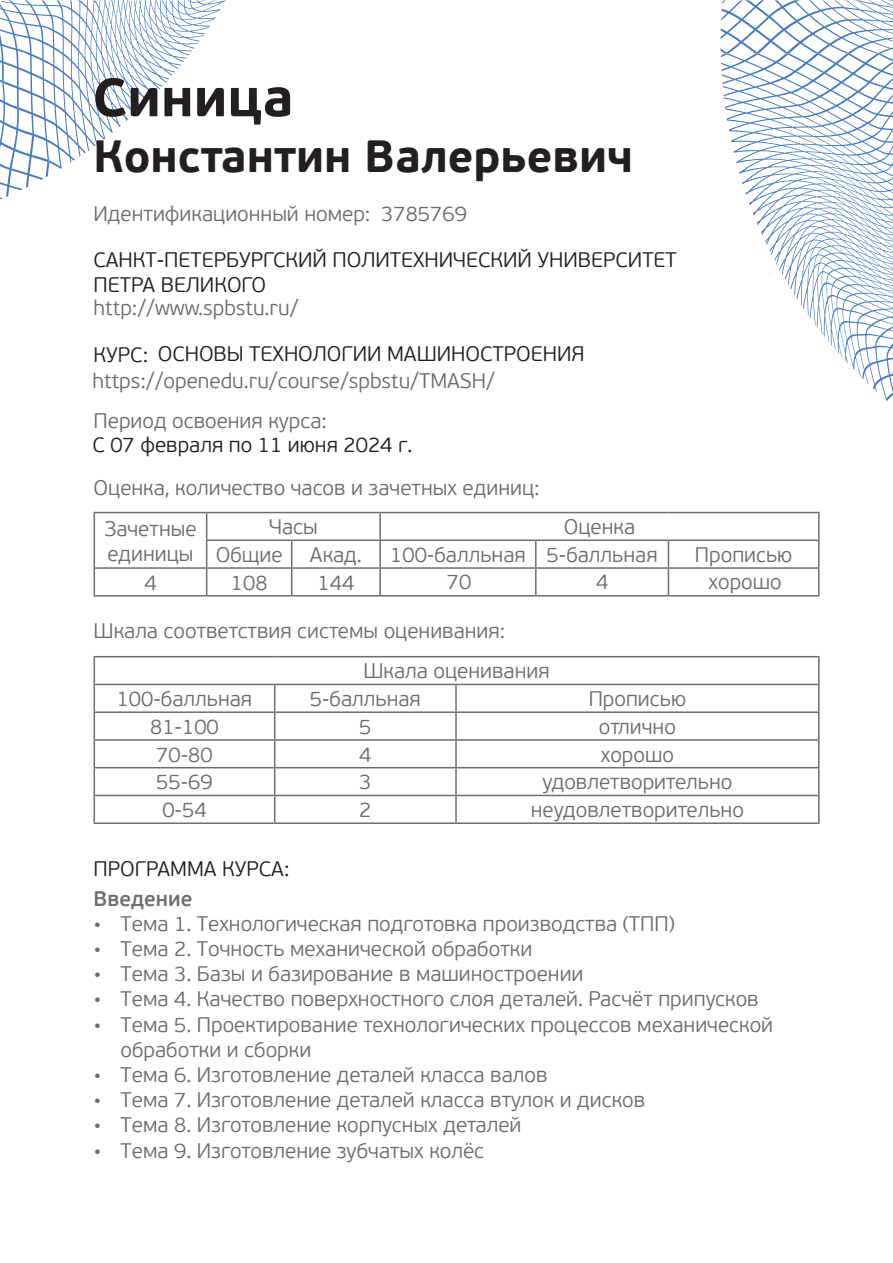
<style>
.page{position:relative;width:893px;height:1263px;background:#fff}
.page>*{position:absolute;margin:0;border:0;box-sizing:border-box;transform-origin:0 0}
.t1{font:700 54px "PF Beau Sans Pro";color:#231f20}
.t2{font:700 45px "PF Beau Sans Pro";color:#231f20}
.t3{font:300 21px/25.2px "PF Beau Sans Pro";color:#6c6d70}
.t4{font:300 21px/25.3px "PF Beau Sans Pro";color:#231f20}
.t5{font:600 21px "PF Beau Sans Pro";color:#6c6d70}
</style>
<div class="page">
<svg style="left:720px;top:0;width:173px;height:54px"></svg>
<svg style="left:720px;top:54px;width:173px;height:348px"></svg>
<svg style="left:0;top:0;width:226px;height:199px"></svg>
<hr style="left:94px;top:512px;width:113px;height:1px;background:#6c6d70">
<hr style="left:207px;top:512px;width:85px;height:1px;background:#6c6d70">
<hr style="left:292px;top:512px;width:88px;height:1px;background:#6c6d70">
<hr style="left:380px;top:512px;width:156px;height:1px;background:#6c6d70">
<hr style="left:379px;top:513px;width:2px;height:26px;background:#6c6d70">
<hr style="left:536px;top:512px;width:132px;height:1px;background:#6c6d70">
<hr style="left:668px;top:512px;width:151px;height:1px;background:#6c6d70">
<hr style="left:206px;top:539px;width:86px;height:2px;background:#6c6d70">
<hr style="left:292px;top:539px;width:88px;height:2px;background:#6c6d70">
<hr style="left:380px;top:539px;width:156px;height:2px;background:#6c6d70">
<hr style="left:379px;top:541px;width:2px;height:26px;background:#6c6d70">
<hr style="left:536px;top:539px;width:132px;height:2px;background:#6c6d70">
<hr style="left:668px;top:539px;width:151px;height:2px;background:#6c6d70">
<hr style="left:94px;top:567px;width:113px;height:2px;background:#6c6d70">
<svg style="left:94px;top:513px;width:1px;height:82px"></svg>
<hr style="left:207px;top:567px;width:85px;height:2px;background:#6c6d70">
<svg style="left:206px;top:513px;width:1px;height:82px"></svg>
<hr style="left:292px;top:567px;width:88px;height:2px;background:#6c6d70">
<svg style="left:291px;top:541px;width:1px;height:54px"></svg>
<hr style="left:380px;top:567px;width:156px;height:2px;background:#6c6d70">
<hr style="left:379px;top:569px;width:2px;height:26px;background:#6c6d70">
<hr style="left:536px;top:567px;width:132px;height:2px;background:#6c6d70">
<svg style="left:535px;top:541px;width:1px;height:54px"></svg>
<hr style="left:668px;top:567px;width:151px;height:2px;background:#6c6d70">
<svg style="left:668px;top:541px;width:1px;height:54px"></svg>
<svg style="left:818px;top:513px;width:1px;height:82px"></svg>
<hr style="left:94px;top:595px;width:113px;height:1px;background:#6c6d70">
<hr style="left:207px;top:595px;width:85px;height:1px;background:#6c6d70">
<hr style="left:292px;top:595px;width:88px;height:1px;background:#6c6d70">
<hr style="left:380px;top:595px;width:156px;height:1px;background:#6c6d70">
<hr style="left:536px;top:595px;width:132px;height:1px;background:#6c6d70">
<hr style="left:668px;top:595px;width:151px;height:1px;background:#6c6d70">
<hr style="left:94px;top:656px;width:181px;height:1px;background:#6c6d70">
<hr style="left:275px;top:656px;width:181px;height:1px;background:#6c6d70">
<hr style="left:456px;top:656px;width:363px;height:1px;background:#6c6d70">
<hr style="left:94px;top:684px;width:181px;height:1px;background:#6c6d70">
<hr style="left:275px;top:684px;width:181px;height:1px;background:#6c6d70">
<hr style="left:456px;top:684px;width:363px;height:1px;background:#6c6d70">
<hr style="left:455px;top:685px;width:2px;height:26px;background:#6c6d70">
<hr style="left:94px;top:711px;width:181px;height:2px;background:#6c6d70">
<hr style="left:275px;top:711px;width:181px;height:2px;background:#6c6d70">
<hr style="left:456px;top:711px;width:363px;height:2px;background:#6c6d70">
<hr style="left:455px;top:713px;width:2px;height:26px;background:#6c6d70">
<hr style="left:94px;top:739px;width:181px;height:2px;background:#6c6d70">
<hr style="left:275px;top:739px;width:181px;height:2px;background:#6c6d70">
<hr style="left:456px;top:739px;width:363px;height:2px;background:#6c6d70">
<hr style="left:455px;top:741px;width:2px;height:26px;background:#6c6d70">
<hr style="left:94px;top:767px;width:181px;height:1px;background:#6c6d70">
<hr style="left:275px;top:767px;width:181px;height:1px;background:#6c6d70">
<hr style="left:456px;top:767px;width:363px;height:1px;background:#6c6d70">
<hr style="left:455px;top:768px;width:2px;height:27px;background:#6c6d70">
<hr style="left:94px;top:795px;width:181px;height:1px;background:#6c6d70">
<svg style="left:94px;top:657px;width:1px;height:165px"></svg>
<hr style="left:275px;top:795px;width:181px;height:1px;background:#6c6d70">
<svg style="left:274px;top:685px;width:1px;height:137px"></svg>
<hr style="left:456px;top:795px;width:363px;height:1px;background:#6c6d70">
<hr style="left:455px;top:796px;width:2px;height:26px;background:#6c6d70">
<svg style="left:818px;top:657px;width:1px;height:165px"></svg>
<hr style="left:94px;top:822px;width:181px;height:2px;background:#6c6d70">
<hr style="left:275px;top:822px;width:181px;height:2px;background:#6c6d70">
<hr style="left:456px;top:822px;width:363px;height:2px;background:#6c6d70">
<h1 class="t1" style="left:92px;top:64px;width:203px">Синица</h1>
<h2 class="t2" style="left:94px;top:128px;width:541px">Константин Валерьевич</h2>
<p class="t3" style="left:94px;top:201px;width:278px">Идентификационный номер:</p>
<p class="t4" style="left:94px;top:247px;width:585px">САНКТ-ПЕТЕРБУРГСКИЙ ПОЛИТЕХНИЧЕСКИЙ УНИВЕРСИТЕТ<br>ПЕТРА ВЕЛИКОГО</p>
<p class="t3" style="left:94px;top:296px;width:206px">http://www.spbstu.ru/</p>
<p class="t4" style="left:94px;top:342px;width:56px">КУРС:</p>
<p class="t3" style="left:381px;top:201px;width:87px">3785769</p>
<p class="t4" style="left:158px;top:342px;width:428px">ОСНОВЫ ТЕХНОЛОГИИ МАШИНОСТРОЕНИЯ</p>
<p class="t3" style="left:92px;top:368px;width:404px">https://openedu.ru/course/spbstu/TMASH/</p>
<p class="t3" style="left:94px;top:409px;width:235px">Период освоения курса:</p>
<p class="t4" style="left:92px;top:433px;width:322px">С 07 февраля по 11 июня 2024 г.</p>
<p class="t3" style="left:94px;top:475px;width:448px">Оценка, количество часов и зачетных единиц:</p>
<p class="t3" style="left:104px;top:516px;width:94px">Зачетные единицы</p>
<p class="t3" style="left:269px;top:515px;width:50px">Часы</p>
<p class="t3" style="left:564px;top:515px;width:73px">Оценка</p>
<p class="t3" style="left:216px;top:543px;width:69px">Общие</p>
<p class="t3" style="left:310px;top:543px;width:53px">Акад.</p>
<p class="t3" style="left:390px;top:543px;width:269px">100-балльная 5-балльная</p>
<p class="t3" style="left:695px;top:543px;width:99px">Прописью</p>
<p class="t3" style="left:144px;top:570px;width:14px">4</p>
<p class="t3" style="left:231px;top:570px;width:38px">108</p>
<p class="t3" style="left:318px;top:570px;width:38px">144</p>
<p class="t3" style="left:447px;top:570px;width:26px">70</p>
<p class="t3" style="left:596px;top:570px;width:14px">4</p>
<p class="t3" style="left:709px;top:570px;width:75px">хорошо</p>
<p class="t3" style="left:94px;top:619px;width:413px">Шкала соответствия системы оценивания:</p>
<p class="t3" style="left:363px;top:659px;width:188px">Шкала оценивания</p>
<p class="t3" style="left:117px;top:687px;width:137px">100-балльная</p>
<p class="t3" style="left:310px;top:687px;width:113px">5-балльная</p>
<p class="t3" style="left:589px;top:687px;width:99px">Прописью</p>
<p class="t3" style="left:150px;top:714px;width:70px">81-100</p>
<p class="t3" style="left:359px;top:714px;width:14px">5</p>
<p class="t3" style="left:599px;top:714px;width:79px">отлично</p>
<p class="t3" style="left:156px;top:742px;width:58px">70-80</p>
<p class="t3" style="left:359px;top:742px;width:14px">4</p>
<p class="t3" style="left:601px;top:742px;width:75px">хорошо</p>
<p class="t3" style="left:156px;top:770px;width:58px">55-69</p>
<p class="t3" style="left:359px;top:770px;width:14px">3</p>
<p class="t3" style="left:542px;top:770px;width:192px">удовлетворительно</p>
<p class="t3" style="left:162px;top:798px;width:46px">0-54</p>
<p class="t3" style="left:359px;top:798px;width:14px">2</p>
<p class="t3" style="left:531px;top:798px;width:215px">неудовлетворительно</p>
<p class="t4" style="left:94px;top:857px;width:197px">ПРОГРАММА КУРСА:</p>
<p class="t5" style="left:94px;top:886px;width:100px">Введение</p>
<p class="t3" style="left:94px;top:911px;width:583px">• Тема 1. Технологическая подготовка производства (ТПП)</p>
<p class="t3" style="left:94px;top:936px;width:440px">• Тема 2. Точность механической обработки</p>
<p class="t3" style="left:94px;top:962px;width:491px">• Тема 3. Базы и базирование в машиностроении</p>
<p class="t3" style="left:94px;top:987px;width:667px">• Тема 4. Качество поверхностного слоя деталей. Расчёт припусков</p>
<p class="t3" style="left:121px;top:1012px;width:654px;text-indent:-27px">• Тема 5. Проектирование технологических процессов механической обработки и сборки</p>
<p class="t3" style="left:94px;top:1062px;width:455px">• Тема 6. Изготовление деталей класса валов</p>
<p class="t3" style="left:94px;top:1088px;width:553px">• Тема 7. Изготовление деталей класса втулок и дисков</p>
<p class="t3" style="left:94px;top:1113px;width:429px">• Тема 8. Изготовление корпусных деталей</p>
<p class="t3" style="left:94px;top:1138px;width:392px">• Тема 9. Изготовление зубчатых колёс</p>
</div>
